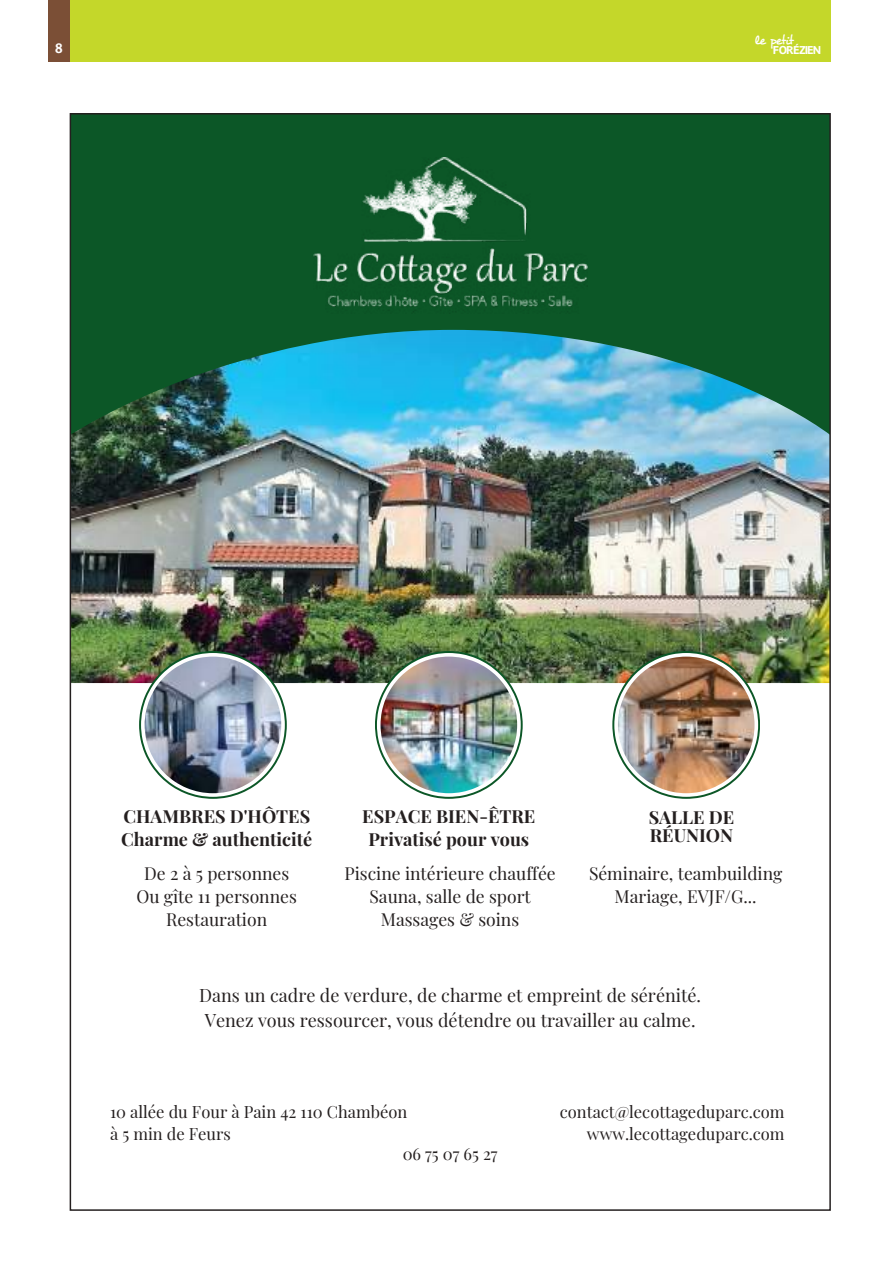
<style>
.page{position:relative;width:896px;height:1274px;background:#fff}
.page>*{position:absolute;margin:0;border:0;box-sizing:border-box;transform-origin:0 0}
.t1{font:18px/24.8px "Playfair Display";color:#241f1f;text-align:center}
.t2{font:700 18px/22.5px "Playfair Display";color:#241f1f}
.t3{font:17.55px/23.2px "Playfair Display";color:#241f1f;text-align:center}
.t4{font:16.5px/22.5px "Playfair Display";color:#241f1f}
.t5{font:700 13.5px "Parisine";color:#fff}
.t6{font:13.35px "Desyrel";letter-spacing:-.06em;color:#fff}
.t7{font:700 11.25px "Parisine";letter-spacing:-.08em;color:#fff}
</style>
<div class="page">
<div style="left:70px;top:0;width:761px;height:62px;background:#c4d72a"></div>
<div style="left:48px;top:0;width:22px;height:62px;background:#7b4f36"></div>
<div style="left:70px;top:114px;width:760px;height:1095px;background:#0c5727"></div>
<div style="left:70px;top:640px;width:760px;height:569px;background:#fff"></div>
<img style="left:73px;top:330px;width:755px;height:353px">
<img style="left:313px;top:158px;width:274px;height:154px">
<img style="left:139px;top:651px;width:148px;height:147px">
<img style="left:145px;top:656px;width:136px;height:137px">
<svg style="left:375px;top:651px;width:148px;height:147px"></svg>
<img style="left:380px;top:656px;width:137px;height:137px">
<svg style="left:612px;top:651px;width:148px;height:147px"></svg>
<img style="left:618px;top:656px;width:136px;height:137px">
<p class="t6" style="left:754px;top:32px;width:41px">le petit</p>
<p class="t5" style="left:55px;top:41px;width:9px">8</p>
<p class="t7" style="left:773px;top:44px;width:50px">FORÉZIEN</p>
<p class="t2" style="left:121px;top:803px;width:193px">CHAMBRES D'HÔTES<br>Charme &amp; authenticité</p>
<p class="t2" style="left:362px;top:803px;width:175px;text-align:center">ESPACE BIEN-ÊTRE<br>Privatisé pour vous</p>
<p class="t3" style="left:345px;top:859px;width:213px">Piscine intérieure chauffée<br>Sauna, salle de sport<br>Massages &amp; soins</p>
<p class="t3" style="left:136px;top:859px;width:162px">De 2 à 5 personnes<br>Ou gîte 11 personnes<br>Restauration</p>
<p class="t2" style="left:649px;top:806px;width:87px;line-height:18px">SALLE DE<br>RÉUNION</p>
<p class="t3" style="left:589px;top:859px;width:195px">Séminaire, teambuilding<br>Mariage, EVJF/G...</p>
<p class="t1" style="left:199px;top:981px;width:503px">Dans un cadre de verdure, de charme et empreint de sérénité.<br>Venez vous ressourcer, vous détendre ou travailler au calme.</p>
<p class="t4" style="left:110px;top:1098px;width:299px">10 allée du Four à Pain 42 110 Chambéon à 5 min de Feurs</p>
<p class="t4" style="left:560px;top:1098px;width:226px;text-align:right">contact@lecottageduparc.com www.lecottageduparc.com</p>
<p class="t4" style="left:403px;top:1140px;width:96px">06 75 07 65 27</p>
</div>
